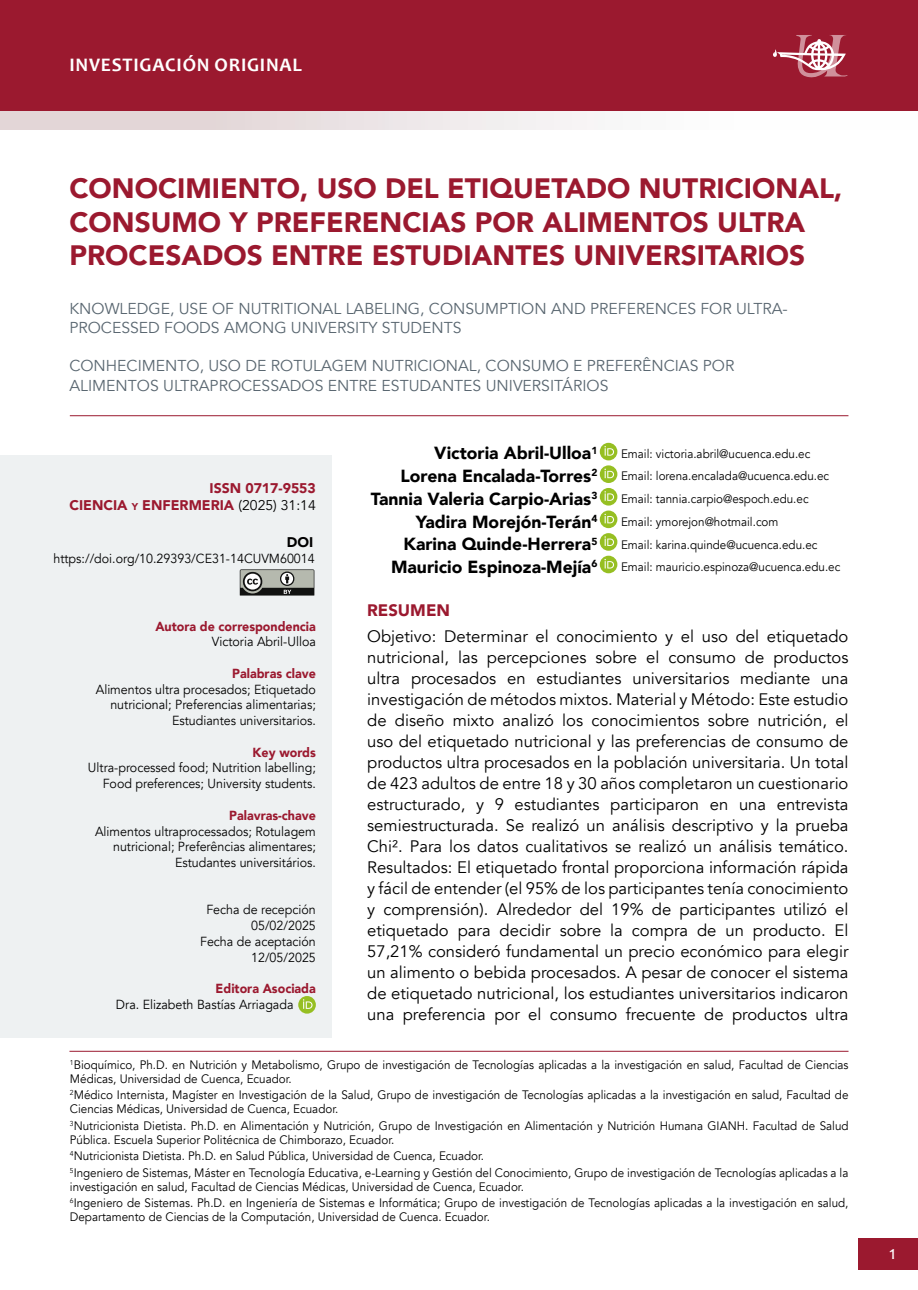
<style>
.page{position:relative;width:918px;height:1290px;background:#fff}
.page>*{position:absolute;margin:0;border:0;box-sizing:border-box;transform-origin:0 0}
.t1{font:900 28px/33.6px "Avenir";color:#9b192f}
.t2{font:700 19.25px "Candara";letter-spacing:.04em;color:#fff}
.t3{font:19.25px "Candara";color:#fff}
.t4{font:900 17.5px/22.8px "Avenir";color:#000;text-align:right}
.t5{font:16.62px/21px "Avenir";color:#000;text-align:justify}
.t6{font:900 16.62px "Avenir";color:#9b192f}
.t7{font:15.75px/19.2px "Avenir";color:#596670}
.t8{font:900 14px/17.5px "Avenir";color:#9b192f;text-align:right}
.t9{font:900 14px "Avenir";color:#000}
.t10{font:13.12px/15.8px "Avenir";color:#000;text-align:right;scale:.95 1}
.t11{font:900 13.12px "Avenir";color:#9b192f;scale:.95 1}
.t12{font:12.25px/22.8px "Avenir";color:#000;scale:.95 1}
.s1{font-size:9.8px}
.s2{font-weight:400;color:#000}
</style>
<div class="page">
<div style="left:858px;top:1238px;width:60px;height:31px;background:#9b192f"></div>
<div style="left:0;top:103px;width:917px;height:26px;background:linear-gradient(to right,#ded0d1,#fff)"></div>
<div style="left:0;top:0;width:918px;height:110px;background:#9b192f"></div>
<div style="left:0;top:455px;width:332px;height:582px;background:#eef1f2"></div>
<svg style="left:240px;top:569px;width:75px;height:27px;background:#83857f"></svg>
<hr style="left:69px;top:1051px;width:779px;height:1px;background:#9b192f">
<svg style="left:773px;top:35px;width:75px;height:43px"></svg>
<hr style="left:70px;top:415px;width:778px;height:1px;background:#9b192f">
<div style="left:600px;top:443px;width:17px;height:17px;background:#96bf22;border-radius:50%"></div>
<svg style="left:604px;top:446px;width:10px;height:10px"></svg>
<div style="left:600px;top:465px;width:17px;height:18px;background:#96bf22;border-radius:50%"></div>
<svg style="left:604px;top:469px;width:10px;height:9px"></svg>
<div style="left:600px;top:488px;width:17px;height:17px;background:#96bf22;border-radius:50%"></div>
<svg style="left:604px;top:491px;width:10px;height:10px"></svg>
<div style="left:600px;top:510px;width:17px;height:18px;background:#96bf22;border-radius:50%"></div>
<svg style="left:604px;top:514px;width:10px;height:9px"></svg>
<div style="left:600px;top:533px;width:17px;height:18px;background:#96bf22;border-radius:50%"></div>
<svg style="left:604px;top:536px;width:10px;height:10px"></svg>
<div style="left:600px;top:556px;width:17px;height:17px;background:#96bf22;border-radius:50%"></div>
<svg style="left:604px;top:559px;width:10px;height:9px"></svg>
<div style="left:298px;top:996px;width:18px;height:17px;background:#96bf22;border-radius:50%"></div>
<svg style="left:303px;top:999px;width:9px;height:10px"></svg>
<h2 class="t2" style="left:69px;top:53px;width:234px">INVESTIGACIÓN ORIGINAL</h2>
<h1 class="t1" style="left:69px;top:171px;width:774px">CONOCIMIENTO, USO DEL ETIQUETADO NUTRICIONAL,<br>CONSUMO Y PREFERENCIAS POR ALIMENTOS ULTRA<br>PROCESADOS ENTRE ESTUDIANTES UNIVERSITARIOS</h1>
<p class="t7" style="left:69px;top:299px;width:720px">KNOWLEDGE, USE OF NUTRITIONAL LABELING, CONSUMPTION AND PREFERENCES FOR ULTRA-<br>PROCESSED FOODS AMONG UNIVERSITY STUDENTS</p>
<p class="t7" style="left:69px;top:357px;width:666px">CONHECIMENTO, USO DE ROTULAGEM NUTRICIONAL, CONSUMO E PREFERÊNCIAS POR<br>ALIMENTOS ULTRAPROCESSADOS ENTRE ESTUDANTES UNIVERSITÁRIOS</p>
<p class="t8" style="left:70px;top:478px;width:248px">ISSN 0717-9553<br>CIENCIA <span class="s1">y</span> ENFERMERIA <span class="s2">(2025) 31:14</span></p>
<p class="t9" style="left:287px;top:530px;width:28px">DOI</p>
<p class="t10" style="left:53px;top:550px;width:276px">https://doi.org/10.29393/CE31-14CUVM60014</p>
<p class="t11" style="left:155px;top:615px;width:170px">Autora de correspondencia</p>
<p class="t10" style="left:212px;top:634px;width:111px">Victoria Abril-Ulloa</p>
<p class="t11" style="left:232px;top:662px;width:90px">Palabras clave</p>
<p class="t10" style="left:96px;top:681px;width:233px">Alimentos ultra procesados; Etiquetado nutricional; Preferencias alimentarias;<br>Estudiantes universitarios.</p>
<p class="t11" style="left:253px;top:741px;width:68px">Key words</p>
<p class="t10" style="left:88px;top:760px;width:241px">Ultra-processed food; Nutrition labelling;<br>Food preferences; University students.</p>
<p class="t11" style="left:229px;top:804px;width:93px">Palavras-chave</p>
<p class="t10" style="left:95px;top:823px;width:234px">Alimentos ultraprocessados; Rotulagem nutricional; Preferências alimentares;<br>Estudantes universitários.</p>
<p class="t10" style="left:200px;top:902px;width:123px">Fecha de recepción<br>05/02/2025<br>Fecha de aceptación<br>12/05/2025</p>
<p class="t11" style="left:216px;top:977px;width:107px">Editora Asociada</p>
<p class="t10" style="left:116px;top:996px;width:188px">Dra. Elizabeth Bastías Arriagada</p>
<h3 class="t4" style="left:371px;top:441px;width:228px">Victoria Abril-Ulloa<sup>1<br></sup>Lorena Encalada-Torres<sup>2<br></sup>Tannia Valeria Carpio-Arias<sup>3<br></sup>Yadira Morejón-Terán<sup>4<br></sup>Karina Quinde-Herrera<sup>5<br></sup>Mauricio Espinoza-Mejía<sup>6</sup></h3>
<p class="t12" style="left:621px;top:442px;width:232px">Email: victoria.abril@ucuenca.edu.ec Email: lorena.encalada@ucuenca.edu.ec Email: tannia.carpio@espoch.edu.ec Email: ymorejon@hotmail.com<br>Email: karina.quinde@ucuenca.edu.ec Email: mauricio.espinoza@ucuenca.edu.ec</p>
<h3 class="t6" style="left:367px;top:596px;width:84px">RESUMEN</h3>
<p class="t5" style="left:367px;top:626px;width:483px">Objetivo: Determinar el conocimiento y el uso del etiquetado nutricional, las percepciones sobre el consumo de productos ultra procesados en estudiantes universitarios mediante una investigación de métodos mixtos. Material y Método: Este estudio de diseño mixto analizó los conocimientos sobre nutrición, el uso del etiquetado nutricional y las preferencias de consumo de productos ultra procesados en la población universitaria. Un total de 423 adultos de entre 18 y 30 años completaron un cuestionario estructurado, y 9 estudiantes participaron en una entrevista semiestructurada. Se realizó un análisis descriptivo y la prueba Chi². Para los datos cualitativos se realizó un análisis temático.<br>Resultados: El etiquetado frontal proporciona información rápida y fácil de entender (el 95% de los participantes tenía conocimiento y comprensión). Alrededor del 19% de participantes utilizó el etiquetado para decidir sobre la compra de un producto. El 57,21% consideró fundamental un precio económico para elegir un alimento o bebida procesados. A pesar de conocer el sistema de etiquetado nutricional, los estudiantes universitarios indicaron una preferencia por el consumo frecuente de productos ultra</p>
<p class="t12" style="left:70px;top:1058px;width:821px;line-height:14px"><sup>1</sup>Bioquímico, Ph.D. en Nutrición y Metabolismo, Grupo de investigación de Tecnologías aplicadas a la investigación en salud, Facultad de Ciencias<br>Médicas, Universidad de Cuenca, Ecuador.</p>
<p class="t12" style="left:70px;top:1088px;width:821px;line-height:14px"><sup>2</sup>Médico Internista, Magíster en Investigación de la Salud, Grupo de investigación de Tecnologías aplicadas a la investigación en salud, Facultad de<br>Ciencias Médicas, Universidad de Cuenca, Ecuador.</p>
<p class="t12" style="left:70px;top:1119px;width:821px;line-height:14px"><sup>3</sup>Nutricionista Dietista. Ph.D. en Alimentación y Nutrición, Grupo de Investigación en Alimentación y Nutrición Humana GIANH. Facultad de Salud<br>Pública. Escuela Superior Politécnica de Chimborazo, Ecuador.</p>
<p class="t12" style="left:70px;top:1148px;width:821px;line-height:16.4px"><sup>4</sup>Nutricionista Dietista. Ph.D. en Salud Pública, Universidad de Cuenca, Ecuador.<br><sup>5</sup>Ingeniero de Sistemas, Máster en Tecnología Educativa, e-Learning y Gestión del Conocimiento, Grupo de investigación de Tecnologías aplicadas a la</p>
<p class="t12" style="left:70px;top:1178px;width:821px;line-height:16.4px">investigación en salud, Facultad de Ciencias Médicas, Universidad de Cuenca, Ecuador.<br><sup>6</sup>Ingeniero de Sistemas. Ph.D. en Ingeniería de Sistemas e Informática; Grupo de investigación de Tecnologías aplicadas a la investigación en salud,</p>
<p class="t12" style="left:70px;top:1206px;width:444px">Departamento de Ciencias de la Computación, Universidad de Cuenca. Ecuador.</p>
<h2 class="t3" style="left:889px;top:1240px;width:8px">1</h2>
</div>
